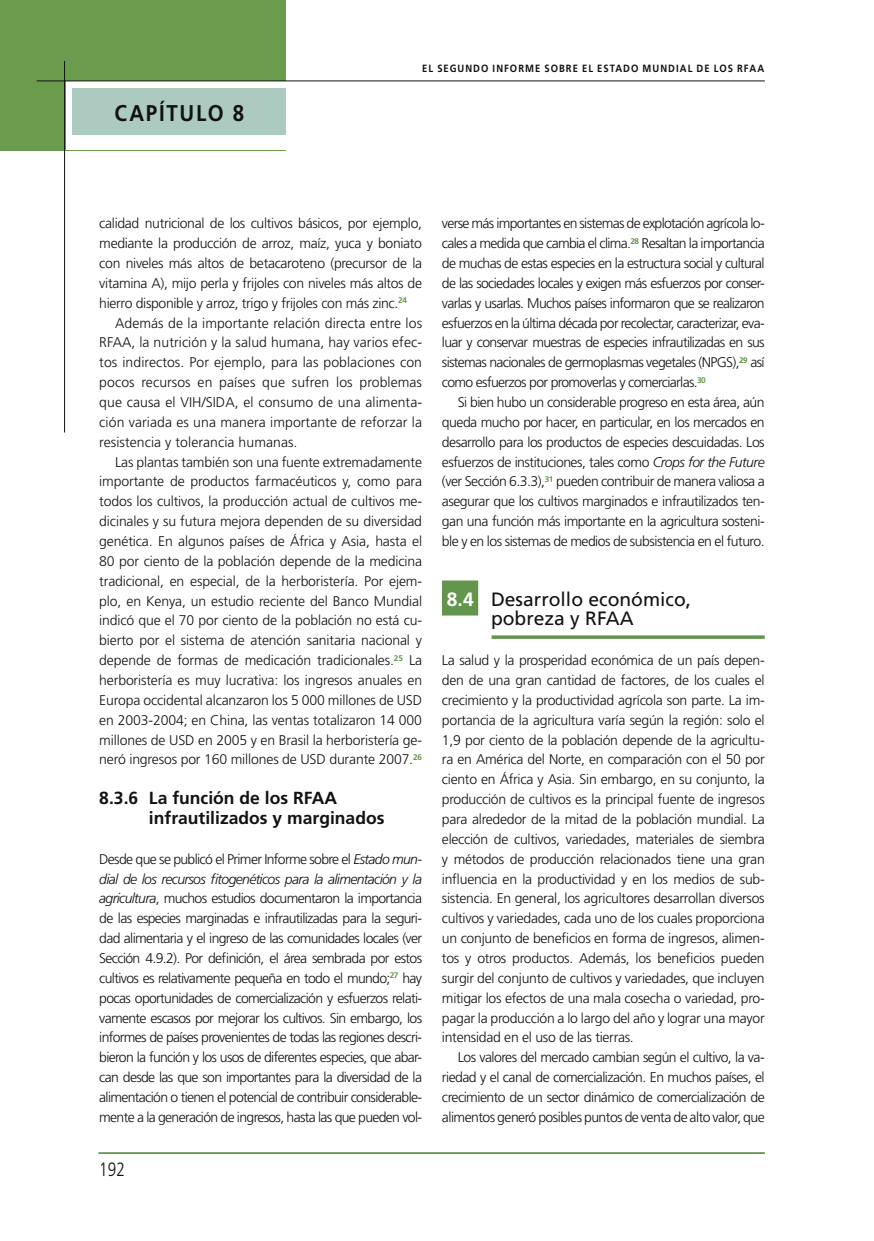
<style>
.page{position:relative;width:874px;height:1241px;background:#fff}
.page>*{position:absolute;margin:0;border:0;box-sizing:border-box;transform-origin:0 0}
.t1{font:700 22.75px "Frutiger LT Std";letter-spacing:.085em;color:#121212;scale:.9 1}
.t2{font:19.25px/19.8px "Frutiger LT Std";color:#121212}
.t3{font:300 19.25px "Frutiger LT Std";color:#121212;scale:.8 1}
.t4{font:700 17.5px/19.8px "Frutiger LT Std";color:#121212}
.t5{font:300 14px/19.8px "Frutiger LT Std";letter-spacing:-.035em;color:#121212;text-align:justify}
.t6{font:700 10.5px "Frutiger LT Std";letter-spacing:.105em;color:#121212;scale:.9 1}
.s1{font-style:italic}
.s2{font-weight:700;color:#fff}
</style>
<div class="page">
<div style="left:0;top:0;width:285px;height:151px;background:#6b9c4e"></div>
<div style="left:66px;top:82px;width:221px;height:68px;background:#fff"></div>
<div style="left:72px;top:88px;width:213px;height:47px;background:#adcac0"></div>
<hr style="left:37px;top:80px;width:727px;height:1px;background:#121212">
<hr style="left:64px;top:61px;width:1px;height:371px;background:#121212">
<hr style="left:98px;top:1151px;width:666px;height:2px;background:#63954c">
<div style="left:441px;top:580px;width:37px;height:35px;background:#63954c"></div>
<hr style="left:491px;top:635px;width:273px;height:3px;background:#63954c">
<h1 class="t1" style="left:114px;top:100px;width:145px">CAPÍTULO 8</h1>
<p class="t6" style="left:422px;top:62px;width:373px">EL SEGUNDO INFORME SOBRE EL ESTADO MUNDIAL DE LOS RFAA</p>
<p class="t5" style="left:99px;top:214px;width:324px">calidad nutricional de los cultivos básicos, por ejemplo, mediante la producción de arroz, maíz, yuca y boniato con niveles más altos de betacaroteno (precursor de la vitamina A), mijo perla y frijoles con niveles más altos de hierro disponible y arroz, trigo y frijoles con más zinc.<sup>24</sup></p>
<p class="t5" style="left:99px;top:313px;width:324px;text-indent:16px">Además de la importante relación directa entre los RFAA, la nutrición y la salud humana, hay varios efec&shy;tos indirectos. Por ejemplo, para las poblaciones con pocos recursos en países que sufren los problemas que causa el VIH/SIDA, el consumo de una alimenta&shy;ción variada es una manera importante de reforzar la resistencia y tolerancia humanas.</p>
<p class="t5" style="left:99px;top:452px;width:324px;text-indent:16px">Las plantas también son una fuente extremadamente importante de productos farmacéuticos y, como para todos los cultivos, la producción actual de cultivos me&shy;dicinales y su futura mejora dependen de su diversidad genética. En algunos países de África y Asia, hasta el 80 por ciento de la población depende de la medicina tradicional, en especial, de la herboristería. Por ejem&shy;plo, en Kenya, un estudio reciente del Banco Mundial indicó que el 70 por ciento de la población no está cu&shy;bierto por el sistema de atención sanitaria nacional y depende de formas de medicación tradicionales.<sup>25</sup> La herboristería es muy lucrativa: los ingresos anuales en Europa occidental alcanzaron los 5 000 millones de USD en 2003-2004; en China, las ventas totalizaron 14 000 millones de USD en 2005 y en Brasil la herboristería ge&shy;neró ingresos por 160 millones de USD durante 2007.<sup>26</sup></p>
<p class="t4" style="left:149px;top:788px;width:237px;text-indent:-50px">8.3.6 LA FUNCIÓN DE LOS RFAA<br>INFRAUTILIZADOS Y MARGINADOS</p>
<p class="t5" style="left:99px;top:849px;width:324px">Desde que se publicó el Primer Informe sobre el <span class="s1">Estado mun&shy;dial de los recursos fitogenéticos para la alimentación y la agricultura</span>, muchos estudios documentaron la importancia de las especies marginadas e infrautilizadas para la seguri&shy;dad alimentaria y el ingreso de las comunidades locales (ver Sección 4.9.2). Por definición, el área sembrada por estos cultivos es relativamente pequeña en todo el mundo;<sup>27</sup> hay pocas oportunidades de comercialización y esfuerzos relati&shy;vamente escasos por mejorar los cultivos. Sin embargo, los informes de países provenientes de todas las regiones descri&shy;bieron la función y los usos de diferentes especies, que abar&shy;can desde las que son importantes para la diversidad de la alimentación o tienen el potencial de contribuir considerable&shy;mente a la generación de ingresos, hasta las que pueden vol-</p>
<h2 class="t3" style="left:99px;top:1158px;width:34px">192</h2>
<p class="t5" style="left:441px;top:214px;width:324px">verse más importantes en sistemas de explotación agrícola lo&shy;cales a medida que cambia el clima.<sup>28</sup> Resaltan la importancia de muchas de estas especies en la estructura social y cultural de las sociedades locales y exigen más esfuerzos por conser&shy;varlas y usarlas. Muchos países informaron que se realizaron esfuerzos en la última década por recolectar, caracterizar, eva&shy;luar y conservar muestras de especies infrautilizadas en sus sistemas nacionales de germoplasmas vegetales (NPGS),<sup>29</sup> así como esfuerzos por promoverlas y comerciarlas.<sup>30</sup></p>
<p class="t5" style="left:441px;top:392px;width:324px;text-indent:16px">Si bien hubo un considerable progreso en esta área, aún queda mucho por hacer, en particular, en los mercados en desarrollo para los productos de especies descuidadas. Los esfuerzos de instituciones, tales como <span class="s1">Crops for the Future </span>(ver Sección 6.3.3),<sup>31</sup> pueden contribuir de manera valiosa a asegurar que los cultivos marginados e infrautilizados ten&shy;gan una función más importante en la agricultura sosteni&shy;ble y en los sistemas de medios de subsistencia en el futuro.</p>
<h2 class="t2" style="left:491px;top:589px;width:202px;text-indent:-44px"><span class="s2">8.4</span> Desarrollo económico, pobreza y RFAA</h2>
<p class="t5" style="left:441px;top:650px;width:324px">La salud y la prosperidad económica de un país depen&shy;den de una gran cantidad de factores, de los cuales el crecimiento y la productividad agrícola son parte. La im&shy;portancia de la agricultura varía según la región: solo el 1,9 por ciento de la población depende de la agricultu&shy;ra en América del Norte, en comparación con el 50 por ciento en África y Asia. Sin embargo, en su conjunto, la producción de cultivos es la principal fuente de ingresos para alrededor de la mitad de la población mundial. La elección de cultivos, variedades, materiales de siembra y métodos de producción relacionados tiene una gran influencia en la productividad y en los medios de sub&shy;sistencia. En general, los agricultores desarrollan diversos cultivos y variedades, cada uno de los cuales proporciona un conjunto de beneficios en forma de ingresos, alimen&shy;tos y otros productos. Además, los beneficios pueden surgir del conjunto de cultivos y variedades, que incluyen mitigar los efectos de una mala cosecha o variedad, pro&shy;pagar la producción a lo largo del año y lograr una mayor intensidad en el uso de las tierras.</p>
<p class="t5" style="left:442px;top:1047px;width:324px;text-indent:16px">Los valores del mercado cambian según el cultivo, la va&shy;riedad y el canal de comercialización. En muchos países, el crecimiento de un sector dinámico de comercialización de alimentos generó posibles puntos de venta de alto valor, que</p>
</div>
